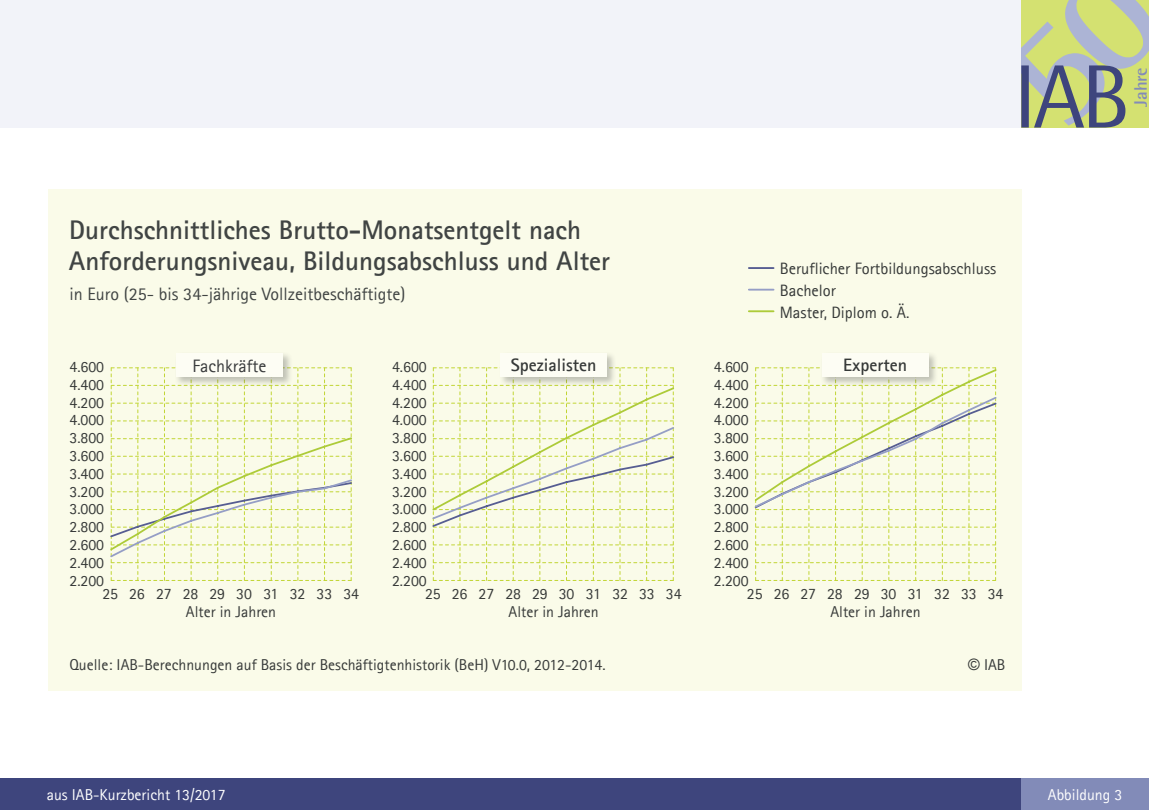
<style>
.page{position:relative;width:1149px;height:810px;background:#fff}
.page>*{position:absolute;margin:0;border:0;box-sizing:border-box;transform-origin:0 0}
.Graphiküberschrift{font:700 27px/31.5px "Agfa Rotis Sans Serif";color:#404443}
.Graphi_Kasten-Abbild{font:18px "Agfa Rotis Sans Serif";color:#404443}
.Graphiktext-Quelle{font:700 18px "Agfa Rotis Sans Serif";color:#363938}
.t1{font:18px "Agfa Rotis Sans Serif";color:#383a3b}
.t2{font:700 18px "Agfa Rotis Semisans";color:#828bb8}
.Graphiktext-Quelle-2{font:16.5px "Agfa Rotis Sans Serif";color:#363938}
.Graphiktext-Quelle-3{font:15.75px "Agfa Rotis Sans Serif";color:#363938}
.Graphiktext-Quelle-4{font:15.75px "Agfa Rotis Sans Serif";color:#fff}
.s1{font-family:"Arial"}
</style>
<div class="page">
<div style="left:0;top:0;width:1020px;height:128px;background:#f2f3f9"></div>
<div style="left:0;top:778px;width:1020px;height:32px;background:#3e457d"></div>
<svg style="left:1020px;top:0;width:128px;height:128px;background:#b4bf8e"></svg>
<div style="left:1020px;top:778px;width:128px;height:32px;background:#828bb8"></div>
<div style="left:48px;top:189px;width:972px;height:502px;background:#fafbe9"></div>
<hr style="left:748px;top:267px;width:25px;height:2px;background:#565d92">
<hr style="left:748px;top:289px;width:25px;height:2px;background:#959ec6">
<hr style="left:748px;top:310px;width:25px;height:2px;background:#adcb39">
<svg style="left:110px;top:368px;width:242px;height:213px"></svg>
<div style="left:174px;top:351px;width:118px;height:35px;background:#383a3b;opacity:.3"></div>
<div style="left:176px;top:353px;width:106px;height:24px;background:#fdfdf4"></div>
<svg style="left:432px;top:368px;width:242px;height:213px"></svg>
<div style="left:499px;top:351px;width:117px;height:35px;background:#383a3b;opacity:.3"></div>
<div style="left:500px;top:353px;width:106px;height:24px;background:#fdfdf4"></div>
<svg style="left:754px;top:368px;width:243px;height:213px"></svg>
<div style="left:820px;top:351px;width:117px;height:35px;background:#383a3b;opacity:.3"></div>
<div style="left:821px;top:353px;width:106px;height:24px;background:#fdfdf4"></div>
<p class="Graphiküberschrift" style="left:69px;top:213px;width:542px">Durchschnittliches Brutto-Monatsentgelt nach<br>Anforderungsniveau, Bildungsabschluss und Alter</p>
<p class="Graphi_Kasten-Abbild" style="left:70px;top:284px;width:337px">in Euro (25- bis 34-jährige Vollzeitbeschäftigte)</p>
<p class="Graphiktext-Quelle-2" style="left:779px;top:259px;width:218px">Beruflicher Fortbildungsabschluss</p>
<p class="Graphiktext-Quelle-2" style="left:779px;top:281px;width:58px">Bachelor</p>
<p class="Graphiktext-Quelle-2" style="left:779px;top:302px;width:131px">Master, Diplom o. Ä.</p>
<p class="Graphiktext-Quelle-3" style="left:69px;top:357px;width:36px">4.600</p>
<p class="t1" style="left:192px;top:355px;width:75px">Fachkräfte</p>
<p class="Graphiktext-Quelle-3" style="left:392px;top:357px;width:36px">4.600</p>
<p class="Graphiktext-Quelle" style="left:510px;top:353px;width:87px">Spezialisten</p>
<p class="Graphiktext-Quelle-3" style="left:713px;top:357px;width:36px">4.600</p>
<p class="Graphiktext-Quelle" style="left:842px;top:353px;width:65px">Experten</p>
<p class="Graphiktext-Quelle-3" style="left:69px;top:375px;width:36px">4.400</p>
<p class="Graphiktext-Quelle-3" style="left:392px;top:375px;width:36px">4.400</p>
<p class="Graphiktext-Quelle-3" style="left:713px;top:375px;width:36px">4.400</p>
<p class="Graphiktext-Quelle-3" style="left:69px;top:393px;width:36px">4.200</p>
<p class="Graphiktext-Quelle-3" style="left:392px;top:393px;width:36px">4.200</p>
<p class="Graphiktext-Quelle-3" style="left:713px;top:393px;width:36px">4.200</p>
<p class="Graphiktext-Quelle-3" style="left:69px;top:411px;width:36px">4.000</p>
<p class="Graphiktext-Quelle-3" style="left:392px;top:411px;width:36px">4.000</p>
<p class="Graphiktext-Quelle-3" style="left:713px;top:411px;width:36px">4.000</p>
<p class="Graphiktext-Quelle-3" style="left:69px;top:429px;width:36px">3.800</p>
<p class="Graphiktext-Quelle-3" style="left:392px;top:429px;width:36px">3.800</p>
<p class="Graphiktext-Quelle-3" style="left:713px;top:429px;width:36px">3.800</p>
<p class="Graphiktext-Quelle-3" style="left:69px;top:446px;width:36px">3.600</p>
<p class="Graphiktext-Quelle-3" style="left:392px;top:446px;width:36px">3.600</p>
<p class="Graphiktext-Quelle-3" style="left:713px;top:446px;width:36px">3.600</p>
<p class="Graphiktext-Quelle-3" style="left:69px;top:464px;width:36px">3.400</p>
<p class="Graphiktext-Quelle-3" style="left:392px;top:464px;width:36px">3.400</p>
<p class="Graphiktext-Quelle-3" style="left:713px;top:464px;width:36px">3.400</p>
<p class="Graphiktext-Quelle-3" style="left:69px;top:482px;width:36px">3.200</p>
<p class="Graphiktext-Quelle-3" style="left:392px;top:482px;width:36px">3.200</p>
<p class="Graphiktext-Quelle-3" style="left:713px;top:482px;width:36px">3.200</p>
<p class="Graphiktext-Quelle-3" style="left:69px;top:500px;width:36px">3.000</p>
<p class="Graphiktext-Quelle-3" style="left:392px;top:500px;width:36px">3.000</p>
<p class="Graphiktext-Quelle-3" style="left:713px;top:500px;width:36px">3.000</p>
<p class="Graphiktext-Quelle-3" style="left:69px;top:518px;width:36px">2.800</p>
<p class="Graphiktext-Quelle-3" style="left:392px;top:518px;width:36px">2.800</p>
<p class="Graphiktext-Quelle-3" style="left:713px;top:518px;width:36px">2.800</p>
<p class="Graphiktext-Quelle-3" style="left:69px;top:535px;width:36px">2.600</p>
<p class="Graphiktext-Quelle-3" style="left:392px;top:535px;width:36px">2.600</p>
<p class="Graphiktext-Quelle-3" style="left:713px;top:535px;width:36px">2.600</p>
<p class="Graphiktext-Quelle-3" style="left:69px;top:553px;width:36px">2.400</p>
<p class="Graphiktext-Quelle-3" style="left:392px;top:553px;width:36px">2.400</p>
<p class="Graphiktext-Quelle-3" style="left:713px;top:553px;width:36px">2.400</p>
<p class="Graphiktext-Quelle-3" style="left:69px;top:571px;width:36px">2.200</p>
<p class="Graphiktext-Quelle-3" style="left:392px;top:571px;width:36px">2.200</p>
<p class="Graphiktext-Quelle-3" style="left:713px;top:571px;width:36px">2.200</p>
<p class="Graphiktext-Quelle-3" style="left:102px;top:585px;width:17px">25</p>
<p class="Graphiktext-Quelle-3" style="left:129px;top:585px;width:17px">26</p>
<p class="Graphiktext-Quelle-3" style="left:156px;top:585px;width:17px">27</p>
<p class="Graphiktext-Quelle-3" style="left:183px;top:585px;width:17px">28</p>
<p class="Graphiktext-Quelle-3" style="left:209px;top:585px;width:17px">29</p>
<p class="Graphiktext-Quelle-3" style="left:236px;top:585px;width:17px">30</p>
<p class="Graphiktext-Quelle-3" style="left:263px;top:585px;width:17px">31</p>
<p class="Graphiktext-Quelle-3" style="left:290px;top:585px;width:17px">32</p>
<p class="Graphiktext-Quelle-3" style="left:316px;top:585px;width:17px">33</p>
<p class="Graphiktext-Quelle-3" style="left:343px;top:585px;width:17px">34</p>
<p class="Graphiktext-Quelle-3" style="left:186px;top:602px;width:92px">Alter in Jahren</p>
<p class="Graphiktext-Quelle-3" style="left:425px;top:585px;width:17px">25</p>
<p class="Graphiktext-Quelle-3" style="left:451px;top:585px;width:17px">26</p>
<p class="Graphiktext-Quelle-3" style="left:478px;top:585px;width:17px">27</p>
<p class="Graphiktext-Quelle-3" style="left:505px;top:585px;width:17px">28</p>
<p class="Graphiktext-Quelle-3" style="left:532px;top:585px;width:17px">29</p>
<p class="Graphiktext-Quelle-3" style="left:558px;top:585px;width:17px">30</p>
<p class="Graphiktext-Quelle-3" style="left:585px;top:585px;width:17px">31</p>
<p class="Graphiktext-Quelle-3" style="left:612px;top:585px;width:17px">32</p>
<p class="Graphiktext-Quelle-3" style="left:639px;top:585px;width:17px">33</p>
<p class="Graphiktext-Quelle-3" style="left:665px;top:585px;width:17px">34</p>
<p class="Graphiktext-Quelle-3" style="left:508px;top:602px;width:92px">Alter in Jahren</p>
<p class="Graphiktext-Quelle-3" style="left:746px;top:585px;width:17px">25</p>
<p class="Graphiktext-Quelle-3" style="left:773px;top:585px;width:17px">26</p>
<p class="Graphiktext-Quelle-3" style="left:800px;top:585px;width:17px">27</p>
<p class="Graphiktext-Quelle-3" style="left:827px;top:585px;width:17px">28</p>
<p class="Graphiktext-Quelle-3" style="left:853px;top:585px;width:17px">29</p>
<p class="Graphiktext-Quelle-3" style="left:880px;top:585px;width:17px">30</p>
<p class="Graphiktext-Quelle-3" style="left:907px;top:585px;width:17px">31</p>
<p class="Graphiktext-Quelle-3" style="left:934px;top:585px;width:17px">32</p>
<p class="Graphiktext-Quelle-3" style="left:960px;top:585px;width:17px">33</p>
<p class="Graphiktext-Quelle-3" style="left:987px;top:585px;width:17px">34</p>
<p class="Graphiktext-Quelle-3" style="left:830px;top:602px;width:92px">Alter in Jahren</p>
<p class="Graphiktext-Quelle-3" style="left:69px;top:655px;width:537px">Quelle: IAB-Berechnungen auf Basis der Beschäftigtenhistorik (BeH) V10.0, 2012-2014.</p>
<p class="Graphiktext-Quelle-3" style="left:967px;top:655px;width:39px"><span class="s1">©</span> IAB</p>
<p class="t2" style="left:1129px;top:107px;width:41px;rotate:-90deg">Jahre</p>
<p class="Graphiktext-Quelle-4" style="left:47px;top:786px;width:180px">aus IAB-Kurzbericht 13/2017</p>
<p class="Graphiktext-Quelle-4" style="left:1047px;top:786px;width:76px">Abbildung 3</p>
</div>
